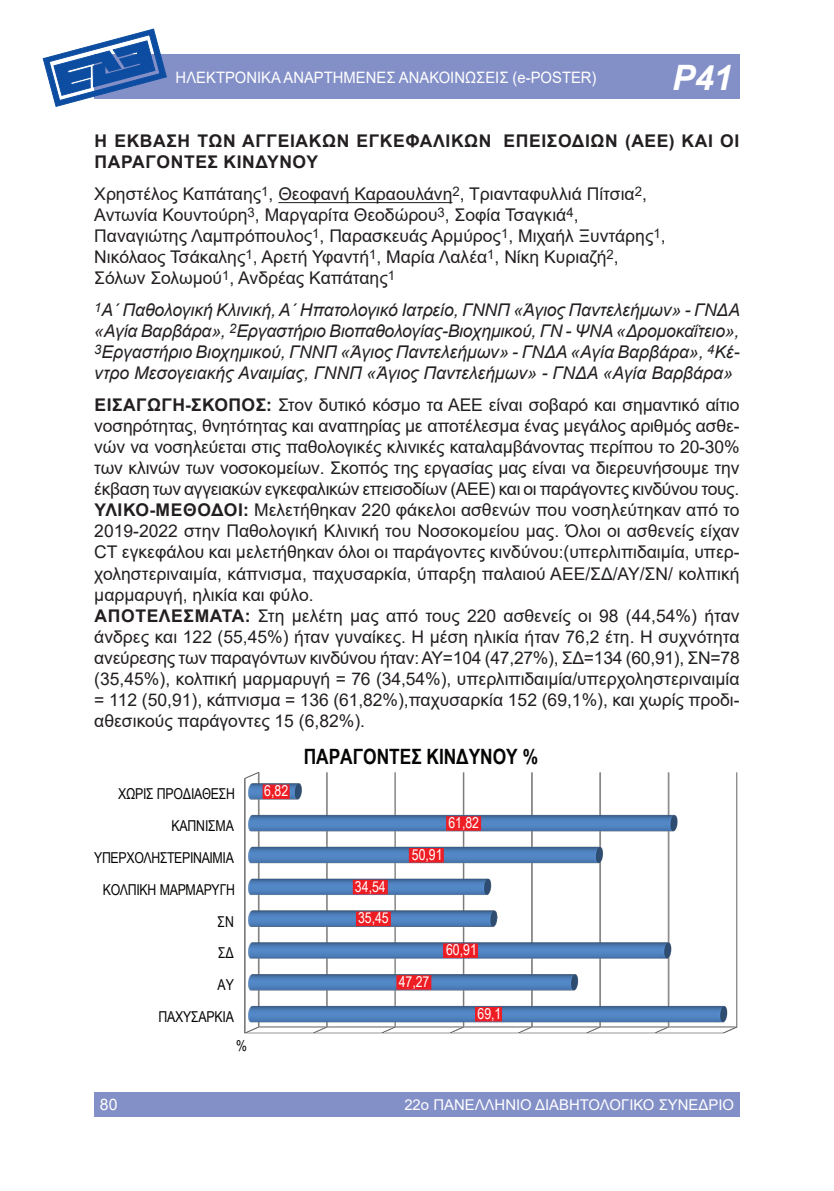
<style>
.page{position:relative;width:834px;height:1191px;background:#fff}
.page>*{position:absolute;margin:0;border:0;box-sizing:border-box;transform-origin:0 0}
.t1{font:italic 700 35px "Arial";color:#fff}
.t2{font:700 21.18px "Arial Narrow";color:#050504}
.body_text_1st_par{font:17.5px/21px "Arial";color:#231f20;text-align:justify}
.nosokomeio{font:italic 17.5px/21px "Arial";color:#231f20;text-align:justify}
.names{font:17.5px/21px "Arial";color:#231f20}
.titlos{font:700 17.5px/21px "Arial";letter-spacing:.035em;color:#231f20}
.t3{font:15.75px "Arial";color:#fff;scale:.94 1}
.t4{font:15.75px "Arial";color:#fff}
.t5{font:15.05px/31.8px "Arial Narrow";letter-spacing:-.015em;color:#050504;text-align:right}
.t6{font:15.05px/31.7px "Arial Narrow";color:#fff}
.t7{font:14.88px "Arial";color:#fff}
.s1{font-weight:700}
</style>
<div class="page">
<div style="left:94px;top:1091px;width:645px;height:25px;background:#838fc7"></div>
<div style="left:94px;top:55px;width:645px;height:44px;background:#838fc7"></div>
<svg style="left:43px;top:29px;width:124px;height:78px"></svg>
<hr style="left:278px;top:202px;width:174px;height:1px;background:#231f20">
<img style="left:244px;top:772px;width:493px;height:261px">
<svg style="left:262px;top:784px;width:27px;height:15px"></svg>
<svg style="left:353px;top:879px;width:35px;height:15px"></svg>
<svg style="left:356px;top:911px;width:35px;height:15px"></svg>
<svg style="left:396px;top:975px;width:35px;height:14px"></svg>
<svg style="left:409px;top:848px;width:35px;height:14px"></svg>
<svg style="left:443px;top:943px;width:35px;height:15px"></svg>
<svg style="left:446px;top:816px;width:35px;height:14px"></svg>
<svg style="left:475px;top:1007px;width:27px;height:14px"></svg>
<p class="t4" style="left:276px;top:66px;width:284px">ΠΡΟΦΟΡΙΚΕΣ ΑΝΑΚΟΙΝΩΣΕΙΣ (ORAL)</p>
<p class="t1" style="left:672px;top:54px;width:62px">P41</p>
<p class="t3" style="left:176px;top:66px;width:449px">ΗΛΕΚΤΡΟΝΙΚΑ ΑΝΑΡΤΗΜΕΝΕΣ ΑΝΑΚΟΙΝΩΣΕΙΣ (e-POSTER)</p>
<p class="titlos" style="left:95px;top:130px;width:646px">Η ΕΚΒΑΣΗ ΤΩΝ ΑΓΓΕΙΑΚΩΝ ΕΓΚΕΦΑΛΙΚΩΝ ΕΠΕΙΣΟΔΙΩΝ (ΑΕΕ) ΚΑΙ ΟΙ<br>ΠΑΡΑΓΟΝΤΕΣ ΚΙΝΔΥΝΟΥ</p>
<p class="names" style="left:94px;top:183px;width:572px">Χρηστέλος Καπάταης<sup>1</sup>, Θεοφανή Καραουλάνη<sup>2</sup>, Τριανταφυλλιά Πίτσια<sup>2</sup>, Αντωνία Κουντούρη<sup>3</sup>, Μαργαρίτα Θεοδώρου<sup>3</sup>, Σοφία Τσαγκιά<sup>4</sup>, Παναγιώτης Λαμπρόπουλος<sup>1</sup>, Παρασκευάς Αρμύρος<sup>1</sup>, Μιχαήλ Ξυντάρης<sup>1</sup>, Νικόλαος Τσάκαλης<sup>1</sup>, Αρετή Υφαντή<sup>1</sup>, Μαρία Λαλέα<sup>1</sup>, Νίκη Κυριαζή<sup>2</sup>, Σόλων Σολωμού<sup>1</sup>, Ανδρέας Καπάταης<sup>1</sup></p>
<p class="nosokomeio" style="left:94px;top:300px;width:647px"><sup>1</sup>Α΄ Παθολογική Κλινική, Α΄ Ηπατολογικό Ιατρείο, ΓΝΝΠ «Άγιος Παντελεήμων» - ΓΝΔΑ «Αγία Βαρβάρα», <sup>2</sup>Εργαστήριο Βιοπαθολογίας-Βιοχημικού, ΓΝ - ΨΝΑ «Δρομοκαΐτειο», <sup>3</sup>Εργαστήριο Βιοχημικού, ΓΝΝΠ «Άγιος Παντελεήμων» - ΓΝΔΑ «Αγία Βαρβάρα», <sup>4</sup>Κέ&shy;ντρο Μεσογειακής Αναιμίας, ΓΝΝΠ «Άγιος Παντελεήμων» - ΓΝΔΑ «Αγία Βαρβάρα»</p>
<p class="body_text_1st_par" style="left:94px;top:395px;width:646px"><span class="s1">ΕΙΣΑΓΩΓΗ-ΣΚΟΠΟΣ:</span> Στον δυτικό κόσμο τα ΑΕΕ είναι σοβαρό και σημαντικό αίτιο νοσηρότητας, θνητότητας και αναπηρίας με αποτέλεσμα ένας μεγάλος αριθμός ασθε&shy;νών να νοσηλεύεται στις παθολογικές κλινικές καταλαμβάνοντας περίπου το 20-30% των κλινών των νοσοκομείων. Σκοπός της εργασίας μας είναι να διερευνήσουμε την έκβαση των αγγειακών εγκεφαλικών επεισοδίων (ΑΕΕ) και οι παράγοντες κινδύνου τους.</p>
<p class="body_text_1st_par" style="left:94px;top:500px;width:646px"><span class="s1">ΥΛΙΚΟ-ΜΕΘΟΔΟΙ:</span> Μελετήθηκαν 220 φάκελοι ασθενών που νοσηλεύτηκαν από το 2019-2022 στην Παθολογική Κλινική του Νοσοκομείου μας. Όλοι οι ασθενείς είχαν CT εγκεφάλου και μελετήθηκαν όλοι οι παράγοντες κινδύνου:(υπερλιπιδαιμία, υπερ&shy;χοληστεριναιμία, κάπνισμα, παχυσαρκία, ύπαρξη παλαιού ΑΕΕ/ΣΔ/ΑΥ/ΣΝ/ κολπική μαρμαρυγή, ηλικία και φύλο.</p>
<p class="body_text_1st_par" style="left:94px;top:605px;width:647px"><span class="s1">ΑΠΟΤΕΛΕΣΜΑΤΑ:</span> Στη μελέτη μας από τους 220 ασθενείς οι 98 (44,54%) ήταν άνδρες και 122 (55,45%) ήταν γυναίκες. Η μέση ηλικία ήταν 76,2 έτη. Η συχνότητα ανεύρεσης των παραγόντων κινδύνου ήταν: ΑΥ=104 (47,27%), ΣΔ=134 (60,91), ΣΝ=78 (35,45%), κολπική μαρμαρυγή = 76 (34,54%), υπερλιπιδαιμία/υπερχοληστεριναιμία = 112 (50,91), κάπνισμα = 136 (61,82%), παχυσαρκία 152 (69,1%), και χωρίς προδι&shy;αθεσικούς παράγοντες 15 (6,82%).</p>
<p class="t5" style="left:94px;top:777px;width:142px">ΧΩΡΙΣ ΠΡΟΔΙΑΘΕΣΗ<br>ΚΑΠΝΙΣΜΑ<br>ΥΠΕΡΧΟΛΗΣΤΕΡΙΝΑΙΜΙΑ<br>ΚΟΛΠΙΚΗ ΜΑΡΜΑΡΥΓΗ<br>ΣΝ<br>ΣΔ<br>ΑΥ<br>ΠΑΧΥΣΑΡΚΙΑ</p>
<p class="t5" style="left:236px;top:1029px;width:12px">%</p>
<p class="t6" style="left:264px;top:774px;width:25px">6,82</p>
<p class="t2" style="left:303px;top:741px;width:236px">ΠΑΡΑΓΟΝΤΕΣ ΚΙΝΔΥΝΟΥ %</p>
<p class="t6" style="left:355px;top:870px;width:35px">34,54<br>35,45</p>
<p class="t6" style="left:412px;top:838px;width:32px">50,91</p>
<p class="t6" style="left:448px;top:806px;width:32px">61,82</p>
<p class="t6" style="left:398px;top:965px;width:32px">47,27</p>
<p class="t6" style="left:446px;top:933px;width:32px">60,91</p>
<p class="t6" style="left:477px;top:997px;width:25px">69,1</p>
<p class="t4" style="left:100px;top:1093px;width:19px">80</p>
<p class="t7" style="left:404px;top:1094px;width:331px">22ο ΠΑΝΕΛΛΗΝΙΟ ΔΙΑΒΗΤΟΛΟΓΙΚΟ ΣΥΝΕΔΡΙΟ</p>
</div>
